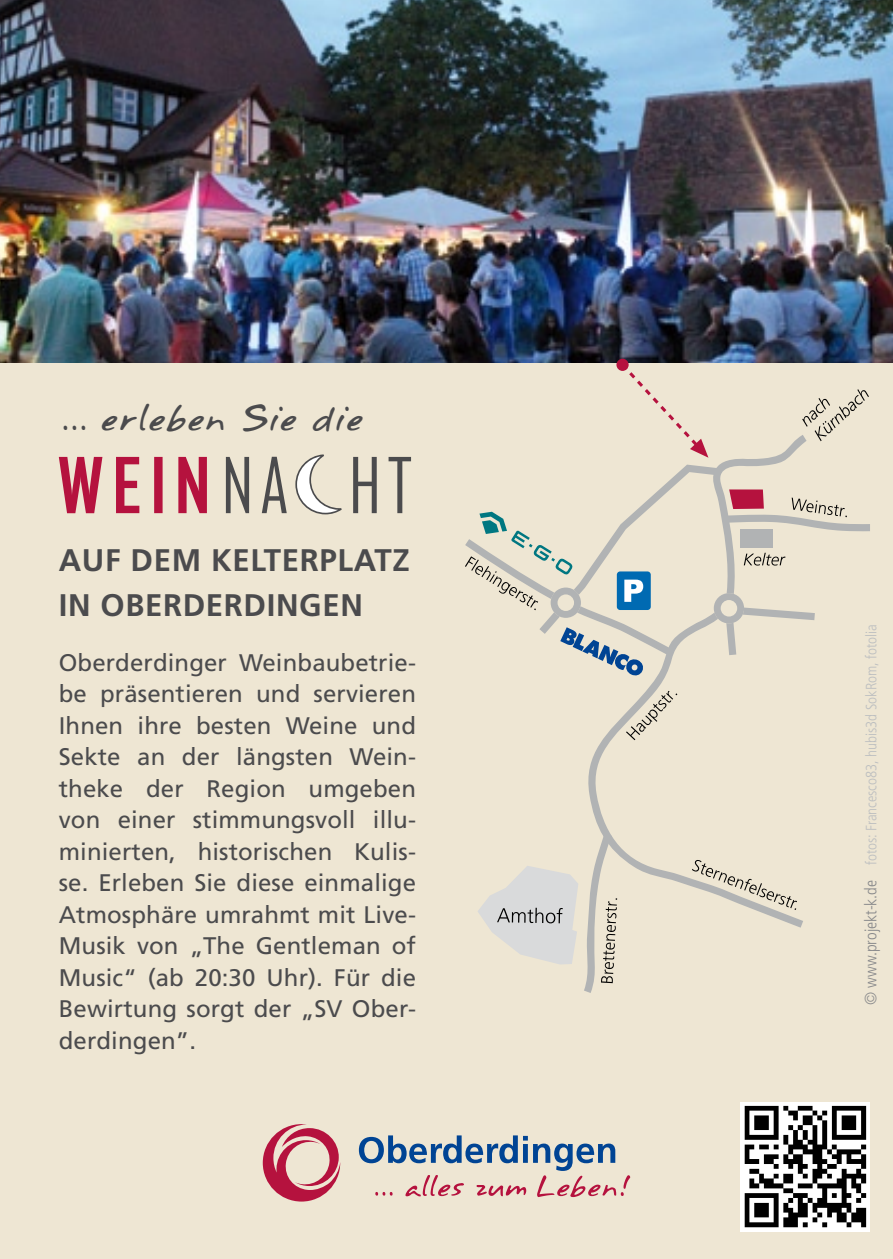
<style>
.page{position:relative;width:893px;height:1259px;background:#eee6d3}
.page>*{position:absolute;margin:0;border:0;box-sizing:border-box;transform-origin:0 0}
.t1{font:700 31.2px/45px "Frutiger";letter-spacing:.02em;color:#4b4b4d}
.t2{font:31.2px "Annifont";letter-spacing:-.06em;color:#4b4b4d}
.t3{font:24px/31.5px "Frutiger";letter-spacing:.005em;color:#4b4b4d;text-align:justify}
.t4{font:300 condensed 16.5px "Frutiger";color:#87888a}
.t5{font:300 condensed 15px "Frutiger";color:#bdbfc0}
</style>
<div class="page">
<svg style="left:263px;top:1124px;width:77px;height:77px"></svg>
<svg style="left:359px;top:1135px;width:271px;height:62px"></svg>
<svg style="left:59px;top:457px;width:148px;height:56px"></svg>
<svg style="left:226px;top:454px;width:185px;height:60px"></svg>
<svg style="left:741px;top:1102px;width:129px;height:129px;background:#f6f6f6"></svg>
<svg style="left:745px;top:1106px;width:121px;height:121px;background:#7d7d7d"></svg>
<img style="left:0;top:0;width:893px;height:363px">
<svg style="left:588px;top:676px;width:215px;height:251px"></svg>
<svg style="left:626px;top:691px;width:51px;height:49px"></svg>
<svg style="left:584px;top:833px;width:33px;height:160px"></svg>
<svg style="left:692px;top:859px;width:105px;height:51px"></svg>
<svg style="left:478px;top:866px;width:100px;height:98px"></svg>
<svg style="left:465px;top:360px;width:405px;height:316px"></svg>
<div style="left:616px;top:359px;width:13px;height:12px;background:#b5123e;border-radius:50%"></div>
<h1 class="t2" style="left:59px;top:392px;width:306px">... erleben Sie die</h1>
<h1 class="t1" style="left:59px;top:538px;width:352px">AUF DEM KELTERPLATZ<br>IN OBERDERDINGEN</h1>
<p class="t3" style="left:59px;top:646px;width:359px">Oberderdinger Weinbaubetrie&shy;be präsentieren und servieren Ihnen ihre besten Weine und Sekte an der längsten Wein&shy;theke der Region umgeben von einer stimmungsvoll illu&shy;minierten, historischen Kulis&shy;se. Erleben Sie diese einmalige Atmosphäre umrahmt mit Live-Musik von „The Gentleman of Music“ (ab 20:30 Uhr). Für die Bewirtung sorgt der „SV Ober&shy;derdingen”.</p>
<p class="t5" style="left:863px;top:865px;width:242px;rotate:-90deg">fotos: Francesco83, hubis3d SokRom, fotolia</p>
<p class="t4" style="left:861px;top:1005px;width:126px;rotate:-90deg">© www.projekt-k.de</p>
</div>
